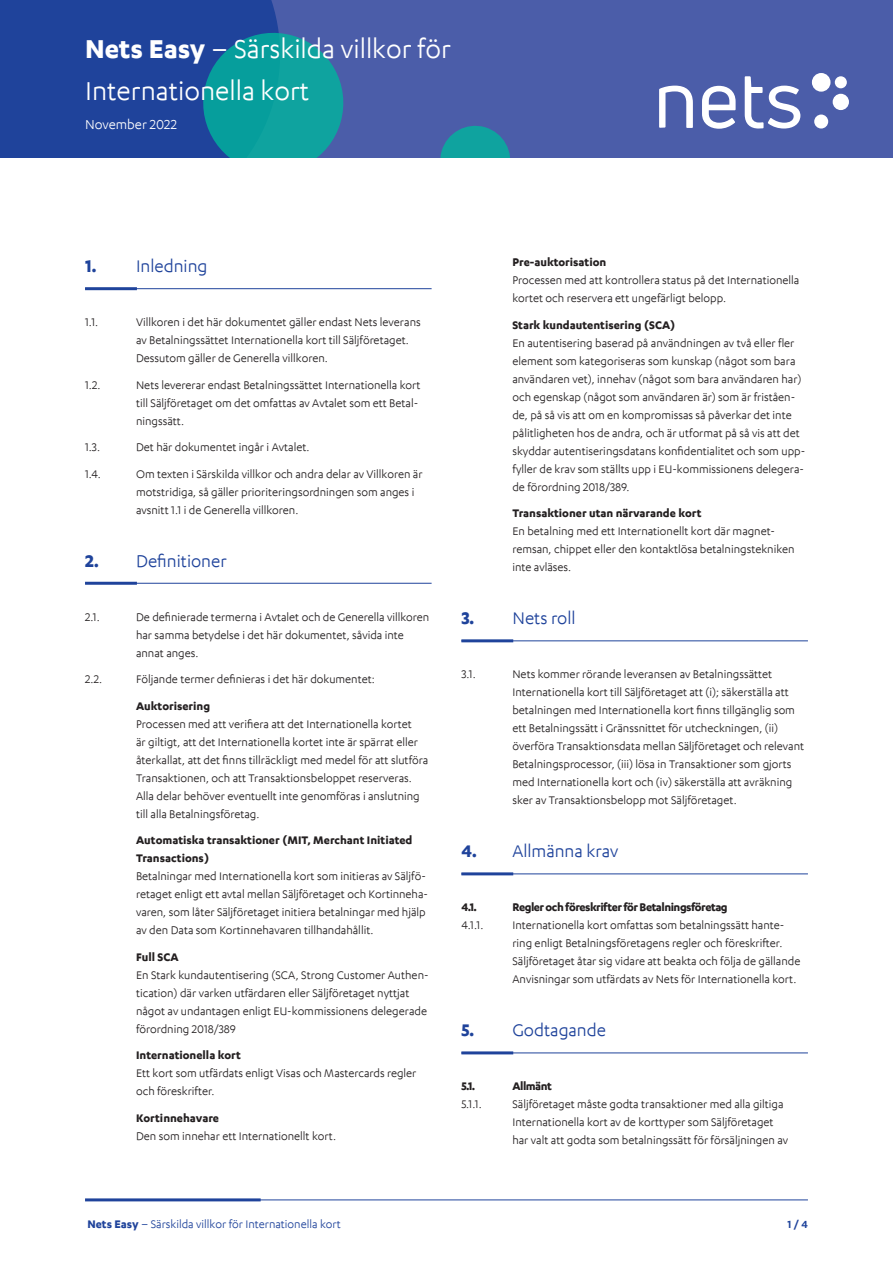
<style>
.page{position:relative;width:893px;height:1263px;background:#fff}
.page>*{position:absolute;margin:0;border:0;box-sizing:border-box;transform-origin:0 0}
.t1{font:30px "Karbon App";color:#fff}
.NETS-NEXI_Subhead_in{font:19.5px "Karbon App";color:#1f439b}
.t2{font:15px "Karbon App";color:#fff}
.NEXI_Body_EN{font:12.75px/18px "Karbon App";color:#231f20}
.NEXI_Rub_definitions{font:700 12.75px/18px "Karbon App";color:#231f20}
.NEXI_Subhead_lvl_2{font:700 12.75px "Karbon App";letter-spacing:-.035em;color:#231f20}
.t3{font:12.75px "Karbon App";color:#1f439b}
.t4{font:600 12px "Karbon App";color:#1f439b}
.s1{font-weight:700}
</style>
<div class="page">
<hr style="left:136px;top:1200px;width:672px;height:1px;background:#1f439b">
<hr style="left:85px;top:1198px;width:176px;height:3px;background:#1f439b">
<div style="left:0;top:0;width:893px;height:158px;background:#4b5da9"></div>
<div style="left:0;top:0;width:278px;height:158px;background:#1f439b"></div>
<svg style="left:440px;top:125px;width:70px;height:33px"></svg>
<svg style="left:195px;top:25px;width:149px;height:133px;background:#148a9e"></svg>
<svg style="left:659px;top:86px;width:34px;height:42px"></svg>
<svg style="left:702px;top:86px;width:34px;height:43px"></svg>
<svg style="left:745px;top:76px;width:55px;height:53px"></svg>
<div style="left:812px;top:73px;width:18px;height:19px;background:#fff;border-radius:50%"></div>
<div style="left:835px;top:76px;width:12px;height:12px;background:#fff;border-radius:50%"></div>
<div style="left:833px;top:94px;width:16px;height:16px;background:#fff;border-radius:50%"></div>
<div style="left:814px;top:115px;width:14px;height:14px;background:#fff;border-radius:50%"></div>
<hr style="left:85px;top:288px;width:347px;height:1px;background:#1f439b">
<hr style="left:85px;top:287px;width:52px;height:3px;background:#1f439b">
<hr style="left:85px;top:583px;width:347px;height:1px;background:#1f439b">
<hr style="left:85px;top:582px;width:52px;height:3px;background:#1f439b">
<hr style="left:461px;top:641px;width:347px;height:1px;background:#1f439b">
<hr style="left:461px;top:639px;width:52px;height:3px;background:#1f439b">
<hr style="left:461px;top:874px;width:347px;height:1px;background:#1f439b">
<hr style="left:461px;top:872px;width:52px;height:3px;background:#1f439b">
<hr style="left:461px;top:1053px;width:347px;height:1px;background:#1f439b">
<hr style="left:461px;top:1051px;width:52px;height:3px;background:#1f439b">
<p class="t1" style="left:85px;top:33px;width:367px"><span class="s1">Nets Easy</span> – Särskilda villkor för</p>
<p class="t1" style="left:85px;top:75px;width:226px">Internationella kort</p>
<p class="t2" style="left:85px;top:116px;width:94px">November 2022</p>
<p class="NETS-NEXI_Subhead_in" style="left:85px;top:256px;width:124px"><span class="s1">1.</span> Inledning</p>
<p class="NEXI_Body_EN" style="left:85px;top:313px;width:15px">1.1.</p>
<p class="NEXI_Body_EN" style="left:136px;top:313px;width:286px">Villkoren i det här dokumentet gäller endast Nets leverans av Betalningssättet Internationella kort till Säljföretaget.<br>Dessutom gäller de Generella villkoren.</p>
<p class="NEXI_Body_EN" style="left:85px;top:375px;width:17px">1.2.</p>
<p class="NEXI_Body_EN" style="left:136px;top:375px;width:286px">Nets levererar endast Betalningssättet Internationella kort till Säljföretaget om det omfattas av Avtalet som ett Betal&shy;ningssätt.</p>
<p class="NEXI_Body_EN" style="left:85px;top:438px;width:17px">1.3.</p>
<p class="NEXI_Body_EN" style="left:136px;top:438px;width:175px">Det här dokumentet ingår i Avtalet.</p>
<p class="NEXI_Body_EN" style="left:85px;top:464px;width:17px">1.4.</p>
<p class="NEXI_Body_EN" style="left:136px;top:464px;width:288px">Om texten i Särskilda villkor och andra delar av Villkoren är motstridiga, så gäller prioriteringsordningen som anges i avsnitt 1.1 i de Generella villkoren.</p>
<p class="NETS-NEXI_Subhead_in" style="left:85px;top:550px;width:143px"><span class="s1">2.</span> Definitioner</p>
<p class="NEXI_Body_EN" style="left:85px;top:607px;width:16px">2.1.</p>
<p class="NEXI_Body_EN" style="left:136px;top:607px;width:295px">De definierade termerna i Avtalet och de Generella villkoren har samma betydelse i det här dokumentet, såvida inte annat anges.</p>
<p class="NEXI_Body_EN" style="left:85px;top:670px;width:19px">2.2.</p>
<p class="NEXI_Body_EN" style="left:136px;top:670px;width:240px">Följande termer definieras i det här dokumentet:</p>
<p class="NEXI_Rub_definitions" style="left:136px;top:696px;width:76px">Auktorisering</p>
<p class="NEXI_Body_EN" style="left:136px;top:714px;width:294px">Processen med att verifiera att det Internationella kortet<br>är giltigt, att det Internationella kortet inte är spärrat eller återkallat, att det finns tillräckligt med medel för att slutföra Transaktionen, och att Transaktionsbeloppet reserveras.<br>Alla delar behöver eventuellt inte genomföras i anslutning till alla Betalningsföretag.</p>
<p class="NEXI_Rub_definitions" style="left:136px;top:831px;width:278px">Automatiska transaktioner (MIT, Merchant Initiated<br>Transactions)</p>
<p class="NEXI_Body_EN" style="left:136px;top:867px;width:293px">Betalningar med Internationella kort som initieras av Säljfö&shy;retaget enligt ett avtal mellan Säljföretaget och Kortinneha&shy;varen, som låter Säljföretaget initiera betalningar med hjälp av den Data som Kortinnehavaren tillhandahållit.</p>
<p class="NEXI_Rub_definitions" style="left:136px;top:947px;width:44px">Full SCA</p>
<p class="NEXI_Body_EN" style="left:136px;top:965px;width:294px">En Stark kundautentisering (SCA, Strong Customer Authen&shy;tication) där varken utfärdaren eller Säljföretaget nyttjat något av undantagen enligt EU-kommissionens delegerade förordning 2018/389</p>
<p class="NEXI_Rub_definitions" style="left:136px;top:1046px;width:106px">Internationella kort</p>
<p class="NEXI_Body_EN" style="left:136px;top:1064px;width:282px">Ett kort som utfärdats enligt Visas och Mastercards regler och föreskrifter.</p>
<p class="NEXI_Rub_definitions" style="left:136px;top:1108px;width:85px">Kortinnehavare</p>
<p class="NEXI_Body_EN" style="left:136px;top:1126px;width:201px">Den som innehar ett Internationellt kort.</p>
<p class="NEXI_Rub_definitions" style="left:512px;top:253px;width:95px">Pre-auktorisation</p>
<p class="NEXI_Body_EN" style="left:512px;top:271px;width:288px">Processen med att kontrollera status på det Internationella kortet och reservera ett ungefärligt belopp.</p>
<p class="NEXI_Rub_definitions" style="left:512px;top:315px;width:165px">Stark kundautentisering (SCA)</p>
<p class="NEXI_Body_EN" style="left:512px;top:334px;width:295px">En autentisering baserad på användningen av två eller fler element som kategoriseras som kunskap (något som bara användaren vet), innehav (något som bara användaren har) och egenskap (något som användaren är) som är friståen&shy;de, på så vis att om en kompromissas så påverkar det inte pålitligheten hos de andra, och är utformat på så vis att det skyddar autentiseringsdatans konfidentialitet och som upp&shy;fyller de krav som ställts upp i EU-kommissionens delegera&shy;de förordning 2018/389.</p>
<p class="NEXI_Rub_definitions" style="left:512px;top:504px;width:191px">Transaktioner utan närvarande kort</p>
<p class="NEXI_Body_EN" style="left:512px;top:522px;width:284px">En betalning med ett Internationellt kort där magnet&shy;remsan, chippet eller den kontaktlösa betalningstekniken inte avläses.</p>
<p class="NETS-NEXI_Subhead_in" style="left:461px;top:608px;width:116px"><span class="s1">3.</span> Nets roll</p>
<p class="NEXI_Body_EN" style="left:461px;top:665px;width:16px">3.1.</p>
<p class="NEXI_Body_EN" style="left:512px;top:665px;width:293px">Nets kommer rörande leveransen av Betalningssättet Internationella kort till Säljföretaget att (i); säkerställa att betalningen med Internationella kort finns tillgänglig som ett Betalningssätt i Gränssnittet för utcheckningen, (ii) överföra Transaktionsdata mellan Säljföretaget och relevant Betalningsprocessor, (iii) lösa in Transaktioner som gjorts med Internationella kort och (iv) säkerställa att avräkning sker av Transaktionsbelopp mot Säljföretaget.</p>
<p class="NETS-NEXI_Subhead_in" style="left:461px;top:841px;width:158px"><span class="s1">4.</span> Allmänna krav</p>
<p class="NEXI_Subhead_lvl_2" style="left:461px;top:900px;width:17px">4.1.</p>
<p class="NEXI_Subhead_lvl_2" style="left:512px;top:900px;width:217px">Regler och föreskrifter för Betalningsföretag</p>
<p class="NEXI_Body_EN" style="left:461px;top:916px;width:24px">4.1.1.</p>
<p class="NEXI_Body_EN" style="left:512px;top:916px;width:289px">Internationella kort omfattas som betalningssätt hante&shy;ring enligt Betalningsföretagens regler och föreskrifter.<br>Säljföretaget åtar sig vidare att beakta och följa de gällande Anvisningar som utfärdats av Nets för Internationella kort.</p>
<p class="NETS-NEXI_Subhead_in" style="left:461px;top:1020px;width:146px"><span class="s1">5.</span> Godtagande</p>
<p class="NEXI_Subhead_lvl_2" style="left:461px;top:1079px;width:16px">5.1.</p>
<p class="NEXI_Subhead_lvl_2" style="left:512px;top:1079px;width:41px">Allmänt</p>
<p class="NEXI_Body_EN" style="left:461px;top:1095px;width:22px">5.1.1.</p>
<p class="NEXI_Body_EN" style="left:512px;top:1095px;width:277px">Säljföretaget måste godta transaktioner med alla giltiga<br>Internationella kort av de korttyper som Säljföretaget har valt att godta som betalningssätt för försäljningen av</p>
<p class="t3" style="left:87px;top:1217px;width:255px"><span class="s1">Nets Easy</span> – Särskilda villkor för Internationella kort</p>
<p class="t4" style="left:788px;top:1217px;width:22px">1 / 4</p>
</div>
